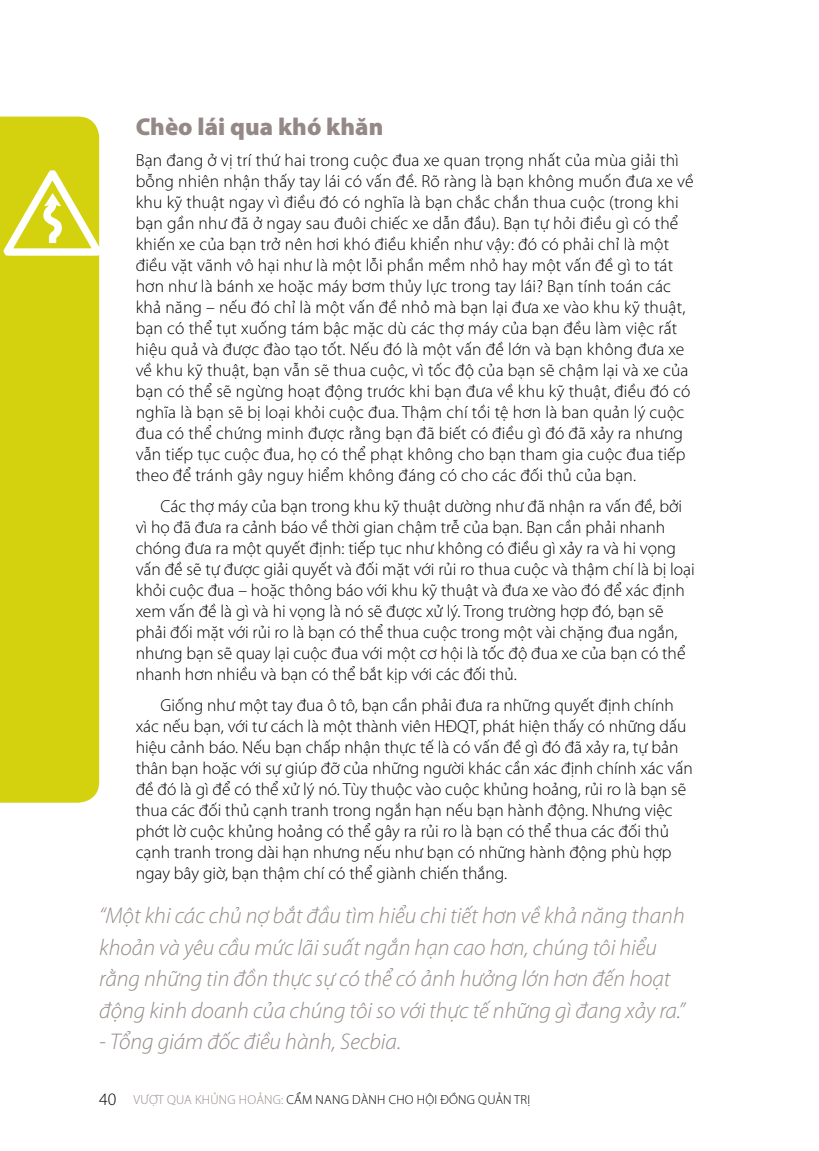
<style>
.page{position:relative;width:819px;height:1151px;background:#fff}
.page>*{position:absolute;margin:0;border:0;box-sizing:border-box;transform-origin:0 0}
.t1{font:900 24.5px "Myriad Pro";color:#948986}
.t2{font:italic 300 22.75px/31.5px "Myriad Pro";color:#948986}
.t3{font:300 17.5px/21px "Myriad Pro";color:#000}
.t4{font:300 13.12px "Myriad Pro";letter-spacing:.02em;color:#948986}
.t5{font:300 13.12px "Myriad Pro";color:#000}
.s1{font-size:17.5px;color:#000}
.s2{color:#000}
</style>
<div class="page">
<div style="left:0;top:117px;width:99px;height:686px;background:#d4d10f"></div>
<svg style="left:1px;top:164px;width:99px;height:97px"></svg>
<h1 class="t1" style="left:136px;top:110px;width:249px">Chèo lái qua khó khăn</h1>
<p class="t3" style="left:136px;top:149px;width:559px">Bạn đang ở vị trí thứ hai trong cuộc đua xe quan trọng nhất của mùa giải thì bỗng nhiên nhận thấy tay lái có vấn đề. Rõ ràng là bạn không muốn đưa xe về khu kỹ thuật ngay vì điều đó có nghĩa là bạn chắc chắn thua cuộc (trong khi bạn gần như đã ở ngay sau đuôi chiếc xe dẫn đầu). Bạn tự hỏi điều gì có thể khiến xe của bạn trở nên hơi khó điều khiển như vậy: đó có phải chỉ là một điều vặt vãnh vô hại như là một lỗi phần mềm nhỏ hay một vấn đề gì to tát hơn như là bánh xe hoặc máy bơm thủy lực trong tay lái? Bạn tính toán các khả năng – nếu đó chỉ là một vấn đề nhỏ mà bạn lại đưa xe vào khu kỹ thuật, bạn có thể tụt xuống tám bậc mặc dù các thợ máy của bạn đều làm việc rất hiệu quả và được đào tạo tốt. Nếu đó là một vấn đề lớn và bạn không đưa xe về khu kỹ thuật, bạn vẫn sẽ thua cuộc, vì tốc độ của bạn sẽ chậm lại và xe của bạn có thể sẽ ngừng hoạt động trước khi bạn đưa về khu kỹ thuật, điều đó có nghĩa là bạn sẽ bị loại khỏi cuộc đua. Thậm chí tồi tệ hơn là ban quản lý cuộc đua có thể chứng minh được rằng bạn đã biết có điều gì đó đã xảy ra nhưng vẫn tiếp tục cuộc đua, họ có thể phạt không cho bạn tham gia cuộc đua tiếp theo để tránh gây nguy hiểm không đáng có cho các đối thủ của bạn.</p>
<p class="t3" style="left:136px;top:495px;width:560px;text-indent:25px">Các thợ máy của bạn trong khu kỹ thuật dường như đã nhận ra vấn đề, bởi vì họ đã đưa ra cảnh báo về thời gian chậm trễ của bạn. Bạn cần phải nhanh chóng đưa ra một quyết định: tiếp tục như không có điều gì xảy ra và hi vọng vấn đề sẽ tự được giải quyết và đối mặt với rủi ro thua cuộc và thậm chí là bị loại khỏi cuộc đua – hoặc thông báo với khu kỹ thuật và đưa xe vào đó để xác định xem vấn đề là gì và hi vọng là nó sẽ được xử lý. Trong trường hợp đó, bạn sẽ phải đối mặt với rủi ro là bạn có thể thua cuộc trong một vài chặng đua ngắn, nhưng bạn sẽ quay lại cuộc đua với một cơ hội là tốc độ đua xe của bạn có thể nhanh hơn nhiều và bạn có thể bắt kịp với các đối thủ.</p>
<p class="t3" style="left:136px;top:694px;width:558px;text-indent:25px">Giống như một tay đua ô tô, bạn cần phải đưa ra những quyết định chính xác nếu bạn, với tư cách là một thành viên HĐQT, phát hiện thấy có những dấu hiệu cảnh báo. Nếu bạn chấp nhận thực tế là có vấn đề gì đó đã xảy ra, tự bản thân bạn hoặc với sự giúp đỡ của những người khác cần xác định chính xác vấn đề đó là gì để có thể xử lý nó. Tùy thuộc vào cuộc khủng hoảng, rủi ro là bạn sẽ thua các đối thủ cạnh tranh trong ngắn hạn nếu bạn hành động. Nhưng việc phớt lờ cuộc khủng hoảng có thể gây ra rủi ro là bạn có thể thua các đối thủ cạnh tranh trong dài hạn nhưng nếu như bạn có những hành động phù hợp ngay bây giờ, bạn thậm chí có thể giành chiến thắng.</p>
<p class="t2" style="left:99px;top:900px;width:587px">“Một khi các chủ nợ bắt đầu tìm hiểu chi tiết hơn về khả năng thanh khoản và yêu cầu mức lãi suất ngắn hạn cao hơn, chúng tôi hiểu rằng những tin đồn thực sự có thể có ảnh hưởng lớn hơn đến hoạt động kinh doanh của chúng tôi so với thực tế những gì đang xảy ra.”</p>
<h2 class="t2" style="left:99px;top:1026px;width:303px">- Tổng giám đốc điều hành, Secbia.</h2>
<p class="t4" style="left:99px;top:1092px;width:226px"><span class="s1">40</span> VƯỢT QUA KHỦNG HOẢNG: <span class="s2">Cẩm nang</span></p>
<p class="t5" style="left:352px;top:1092px;width:46px">dành cho</p>
<p class="t5" style="left:417px;top:1092px;width:71px">Hội đồng quản</p>
<p class="t5" style="left:514px;top:1092px;width:18px">tr ị</p>
</div>
